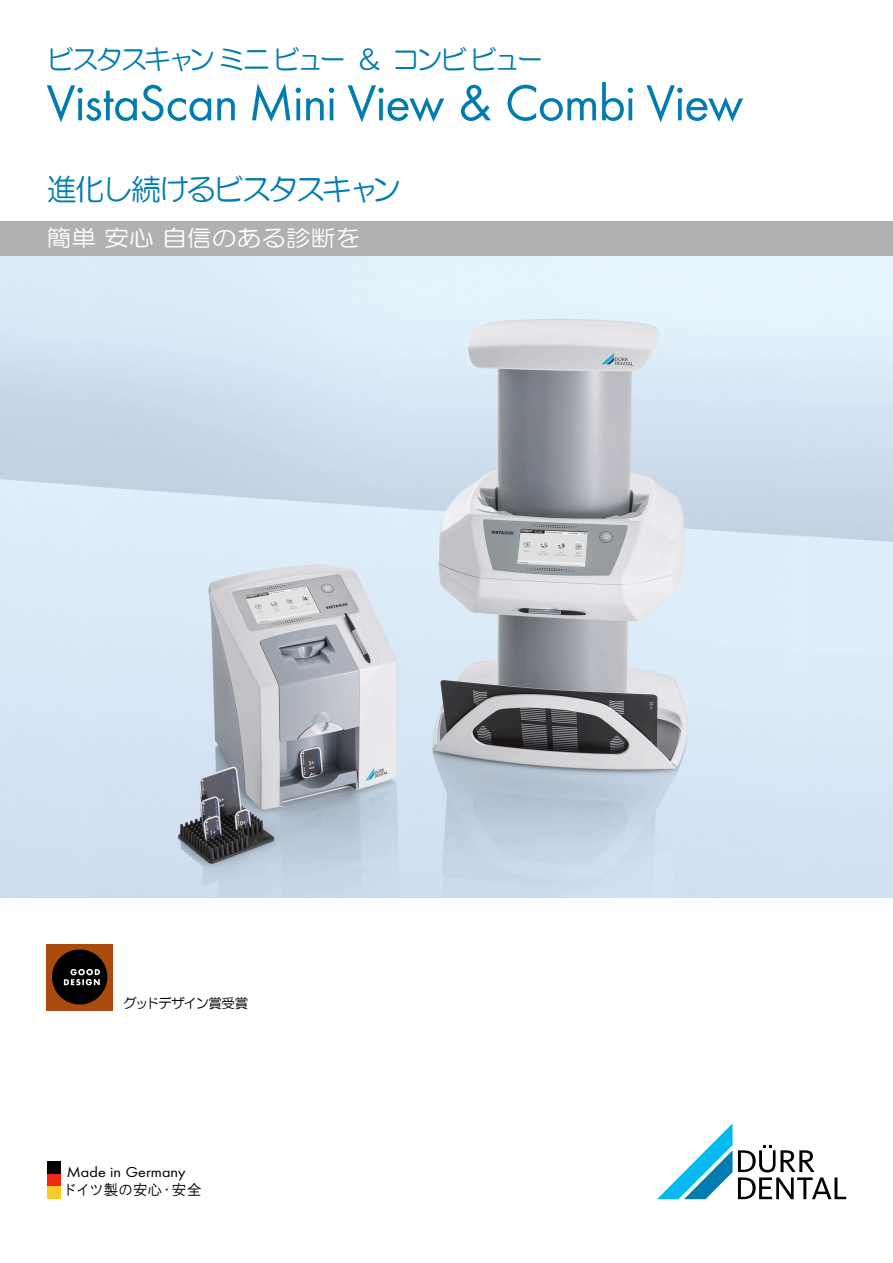
<style>
.page{position:relative;width:893px;height:1263px;background:#fff}
.page>*{position:absolute;margin:0;border:0;box-sizing:border-box;transform-origin:0 0}
.t1{font:52.5px "Futura TOT Boo";letter-spacing:-.01em;color:#007cb0}
.t2{font:30px "HG Maru Gothic MPRO";letter-spacing:-.1em;color:#007cb0}
.t3{font:27px "HG Maru Gothic MPRO";letter-spacing:-.105em;color:#007cb0}
.t4{font:22.5px "HG Maru Gothic MPRO";color:#fff;scale:1.1 1}
.t5{font:15px "Futura TOT Boo";letter-spacing:.005em;color:#000;scale:1.1 1}
.t6{font:15px "HGS Gothic M";letter-spacing:-.025em;color:#000}
.t7{font:13.5px "HG Maru Gothic MPRO";letter-spacing:-.08em;color:#000}
</style>
<div class="page">
<div style="left:47px;top:944px;width:66px;height:66px;background:#aa4c0e"></div>
<div style="left:52px;top:949px;width:55px;height:55px;background:#000;border-radius:50%"></div>
<svg style="left:64px;top:969px;width:36px;height:16px"></svg>
<img style="left:0;top:255px;width:893px;height:642px">
<div style="left:47px;top:1172px;width:13px;height:16px;background:#f02913"></div>
<div style="left:47px;top:1161px;width:13px;height:13px;background:#000"></div>
<div style="left:47px;top:1186px;width:13px;height:13px;background:#feca29"></div>
<div style="left:0;top:221px;width:893px;height:34px;background:#b2b1b1"></div>
<svg style="left:657px;top:1124px;width:75px;height:75px"></svg>
<svg style="left:738px;top:1145px;width:108px;height:54px"></svg>
<p class="t3" style="left:47px;top:45px;width:498px">ビスタスキャンミニビュー ＆ コンビビュー</p>
<p class="t1" style="left:47px;top:72px;width:698px">VistaScan Mini View &amp; Combi View</p>
<p class="t2" style="left:47px;top:175px;width:356px">進化し続けるビスタスキャン</p>
<p class="t4" style="left:47px;top:227px;width:286px">簡単 安心 自信のある診断を</p>
<p class="t7" style="left:123px;top:996px;width:126px">グッドデザイン賞受賞</p>
<p class="t5" style="left:67px;top:1163px;width:109px">Made in Germany</p>
<p class="t6" style="left:62px;top:1182px;width:141px">ドイツ製の安心・安全</p>
</div>
